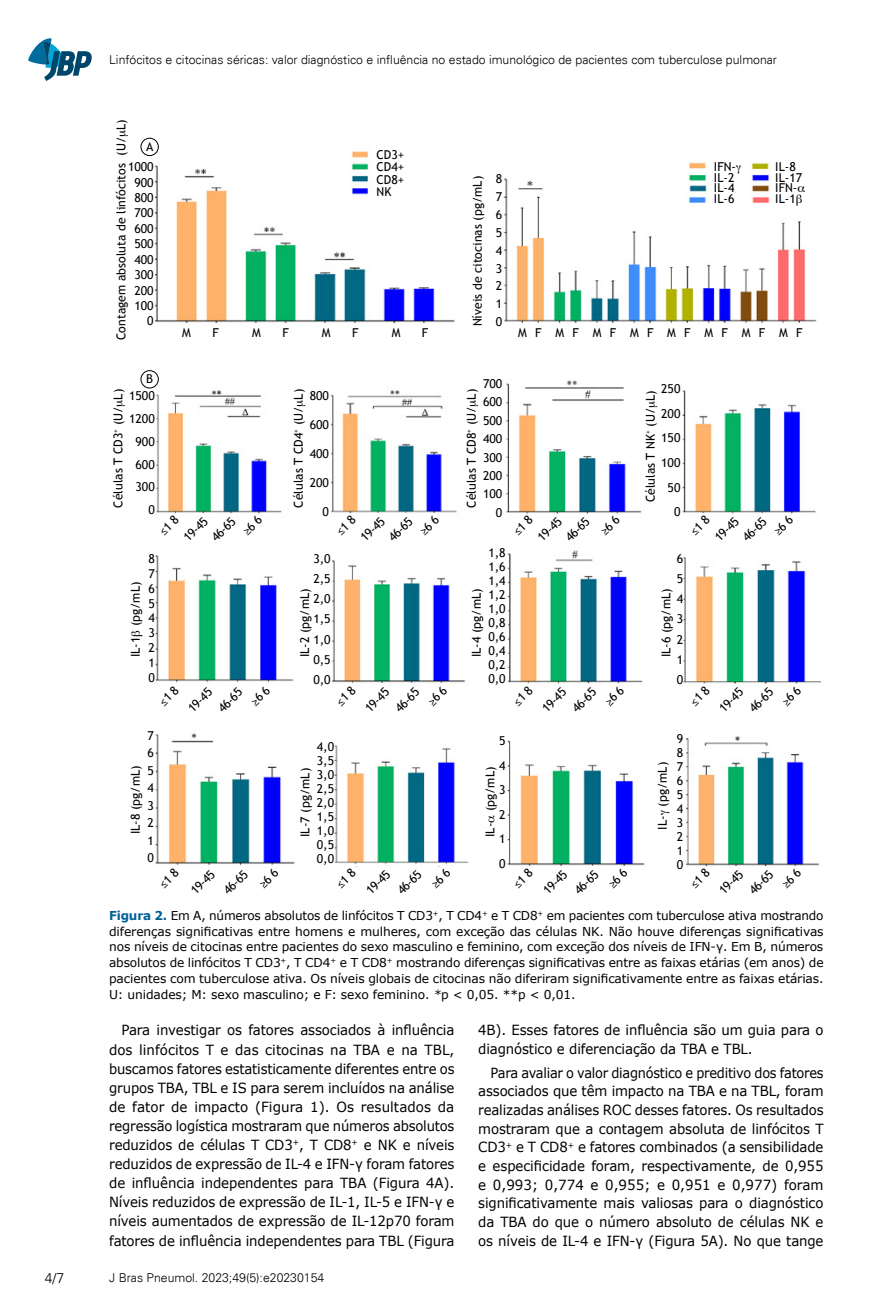
<style>
.page{position:relative;width:893px;height:1315px;background:#fff}
.page>*{position:absolute;margin:0;border:0;box-sizing:border-box;transform-origin:0 0}
.t1{font:14px/19.1px "Verdana";letter-spacing:-.01em;color:#000;text-align:justify;scale:.95 1}
.t2{font:14px/18.7px "Verdana";letter-spacing:-.01em;color:#000;text-align:justify;scale:.92 1}
.t3{font:300 14px "Univers";color:#000}
.t4{font:12.25px/14px "Trebuchet MS";color:#000}
.t5{font:12.25px/15.8px "Verdana";letter-spacing:-.01em;color:#000;text-align:justify}
.t6{font:300 12.25px "Univers";color:#000}
.t7{font:12.25px "Trebuchet MS";letter-spacing:.68em;color:#000}
.s1{font-weight:700;color:#01609a}
.s2{font-style:italic}
</style>
<div class="page">
<svg style="left:28px;top:38px;width:64px;height:43px"></svg>
<img style="left:140px;top:137px;width:681px;height:730px">
<div style="left:141px;top:138px;width:17px;height:18px;background:#fff;border-radius:50%"></div>
<div style="left:141px;top:138px;width:18px;height:18px;border:1px solid #000;border-radius:50%"></div>
<div style="left:141px;top:371px;width:17px;height:17px;background:#fff;border-radius:50%"></div>
<div style="left:141px;top:370px;width:18px;height:18px;border:1px solid #000;border-radius:50%"></div>
<svg style="left:297px;top:400px;width:8px;height:6px"></svg>
<svg style="left:470px;top:400px;width:8px;height:6px"></svg>
<svg style="left:649px;top:401px;width:8px;height:6px"></svg>
<svg style="left:489px;top:815px;width:6px;height:7px"></svg>
<svg style="left:661px;top:811px;width:9px;height:4px"></svg>
<svg style="left:736px;top:165px;width:5px;height:9px"></svg>
<svg style="left:797px;top:186px;width:8px;height:19px"></svg>
<svg style="left:601px;top:514px;width:19px;height:21px"></svg>
<p class="t6" style="left:109px;top:52px;width:669px">Linfócitos e citocinas séricas: valor diagnóstico e influência no estado imunológico de pacientes com tuberculose pulmonar</p>
<p class="t4" style="left:114px;top:340px;width:222px;rotate:-90deg">Contagem absoluta de linfócitos (U/ L)</p>
<p class="t4" style="left:146px;top:139px;width:9px">A</p>
<p class="t4" style="left:128px;top:159px;width:27px;line-height:15.4px;text-align:right">1000<br>900<br>800<br>700<br>600<br>500<br>400<br>300<br>200<br>100<br>0</p>
<p class="t4" style="left:377px;top:149px;width:29px;line-height:12.2px;text-align:justify">CD3+ CD4+ CD8+ NK</p>
<p class="t4" style="left:471px;top:326px;width:152px;rotate:-90deg">Níveis de citocinas (pg/mL)</p>
<p class="t4" style="left:496px;top:170px;width:8px;line-height:17.8px;text-align:justify">8<br>7<br>6<br>5<br>4<br>3<br>2<br>1<br>0</p>
<p class="t4" style="left:714px;top:162px;width:24px;line-height:10.5px">IFN-<br>IL-2<br>IL-4<br>IL-6</p>
<p class="t4" style="left:775px;top:162px;width:28px;line-height:10.5px">IL-8<br>IL-17<br>IFN-<br>IL-1</p>
<p class="t4" style="left:182px;top:326px;width:10px">M</p>
<p class="t4" style="left:213px;top:326px;width:8px">F</p>
<p class="t4" style="left:252px;top:326px;width:10px">M</p>
<p class="t4" style="left:282px;top:326px;width:8px">F</p>
<p class="t4" style="left:322px;top:326px;width:10px">M</p>
<p class="t4" style="left:352px;top:326px;width:8px">F</p>
<p class="t4" style="left:392px;top:326px;width:10px">M</p>
<p class="t4" style="left:422px;top:326px;width:8px">F</p>
<p class="t7" style="left:518px;top:326px;width:286px">MF MF MF MF MF MF MF MF</p>
<p class="t4" style="left:146px;top:372px;width:8px">B</p>
<p class="t4" style="left:483px;top:375px;width:21px;line-height:18.4px;text-align:right">700<br>600<br>500<br>400<br>300<br>200<br>100<br>0</p>
<p class="t4" style="left:661px;top:377px;width:21px;line-height:24.5px;text-align:right">250<br>200<br>150<br>100<br>50<br>0</p>
<p class="t4" style="left:111px;top:507px;width:120px;rotate:-90deg">Células T CD3<sup>+</sup> (U/ L)</p>
<p class="t4" style="left:291px;top:507px;width:120px;rotate:-90deg">Células T CD4<sup>+</sup> (U/ L)</p>
<p class="t4" style="left:465px;top:507px;width:120px;rotate:-90deg">Células T CD8<sup>+</sup> (U/ L)</p>
<p class="t4" style="left:643px;top:502px;width:114px;rotate:-90deg">Células T NK<sup>+</sup> (U/ L)</p>
<p class="t4" style="left:129px;top:385px;width:27px;line-height:22.8px;text-align:right">1500<br>1200<br>900<br>600<br>300<br>0</p>
<p class="t4" style="left:148px;top:551px;width:8px;line-height:14.9px;text-align:justify">8<br>7<br>6<br>5<br>4<br>3<br>2<br>1<br>0</p>
<p class="t4" style="left:310px;top:389px;width:21px">800</p>
<p class="t4" style="left:310px;top:418px;width:21px">600</p>
<p class="t4" style="left:310px;top:447px;width:21px">400</p>
<p class="t4" style="left:310px;top:476px;width:21px">200</p>
<p class="t4" style="left:323px;top:505px;width:8px">0</p>
<p class="t4" style="left:163px;top:516px;width:30px;line-height:21.7px;text-indent:-13px;rotate:-45deg">≤1 8<br>19-45</p>
<p class="t4" style="left:226px;top:514px;width:23px;line-height:17.5px;text-indent:-26px;rotate:-45deg">46-65<br>≥6 6</p>
<p class="t4" style="left:340px;top:516px;width:30px;line-height:21.7px;text-indent:-13px;rotate:-45deg">≤1 8<br>19-45</p>
<p class="t4" style="left:403px;top:514px;width:23px;line-height:17.5px;text-indent:-26px;rotate:-45deg">46-65<br>≥6 6</p>
<p class="t4" style="left:517px;top:516px;width:30px;line-height:21.7px;text-indent:-13px;rotate:-45deg">≤1 8<br>19-45</p>
<p class="t4" style="left:563px;top:534px;width:30px;rotate:-45deg">46-65</p>
<p class="t4" style="left:694px;top:516px;width:30px;line-height:21.7px;text-indent:-13px;rotate:-45deg">≤1 8<br>19-45</p>
<p class="t4" style="left:757px;top:514px;width:23px;line-height:17.5px;text-indent:-26px;rotate:-45deg">46-65<br>≥6 6</p>
<p class="t4" style="left:488px;top:546px;width:19px;text-align:justify">1,8<br>1,6<br>1,4<br>1,2<br>1,0<br>0,8<br>0,6<br>0,4<br>0,2<br>0,0</p>
<p class="t4" style="left:677px;top:549px;width:8px;line-height:20.1px;text-align:justify">6<br>5<br>4<br>3<br>2<br>1<br>0</p>
<p class="t4" style="left:313px;top:549px;width:19px;line-height:20.1px;text-align:justify">3,0<br>2,5<br>2,0<br>1,5<br>1,0<br>0,5<br>0,0</p>
<p class="t4" style="left:129px;top:657px;width:77px;rotate:-90deg">IL-1 (pg/mL)</p>
<p class="t4" style="left:298px;top:657px;width:70px;rotate:-90deg">IL-2 (pg/mL)</p>
<p class="t4" style="left:470px;top:657px;width:70px;rotate:-90deg">IL-4 (pg/mL)</p>
<p class="t4" style="left:659px;top:657px;width:70px;rotate:-90deg">IL-6 (pg/mL)</p>
<p class="t4" style="left:164px;top:684px;width:30px;line-height:24.8px;text-indent:-16px;rotate:-45deg">≤1 8<br>19-45</p>
<p class="t4" style="left:233px;top:684px;width:23px;line-height:18.6px;text-indent:-27px;rotate:-45deg">46-65<br>≥6 6</p>
<p class="t4" style="left:341px;top:684px;width:30px;line-height:24.8px;text-indent:-16px;rotate:-45deg">≤1 8<br>19-45</p>
<p class="t4" style="left:410px;top:684px;width:23px;line-height:18.6px;text-indent:-27px;rotate:-45deg">46-65<br>≥6 6</p>
<p class="t4" style="left:518px;top:684px;width:30px;line-height:24.8px;text-indent:-16px;rotate:-45deg">≤1 8<br>19-45</p>
<p class="t4" style="left:587px;top:684px;width:23px;line-height:18.6px;text-indent:-27px;rotate:-45deg">46-65<br>≥6 6</p>
<p class="t4" style="left:695px;top:684px;width:30px;line-height:24.8px;text-indent:-16px;rotate:-45deg">≤1 8<br>19-45</p>
<p class="t4" style="left:764px;top:684px;width:23px;line-height:18.6px;text-indent:-27px;rotate:-45deg">46-65<br>≥6 6</p>
<p class="t4" style="left:147px;top:727px;width:8px;line-height:17.5px;text-align:justify">7<br>6<br>5<br>4<br>3<br>2<br>1<br>0</p>
<p class="t4" style="left:677px;top:732px;width:8px;text-align:justify">9<br>8<br>7<br>6<br>5<br>4<br>3<br>2<br>1<br>0</p>
<p class="t4" style="left:499px;top:729px;width:8px;line-height:24.5px;text-align:justify">5<br>4<br>3<br>2<br>1<br>0</p>
<p class="t4" style="left:317px;top:740px;width:19px;text-align:justify">4,0<br>3,5<br>3,0<br>2,5<br>2,0<br>1,5<br>1,0<br>0,5<br>0,0</p>
<p class="t4" style="left:129px;top:834px;width:70px;rotate:-90deg">IL-8 (pg/mL)</p>
<p class="t4" style="left:298px;top:837px;width:70px;rotate:-90deg">IL-7 (pg/mL)</p>
<p class="t4" style="left:483px;top:837px;width:72px;rotate:-90deg">IL- (pg/mL)</p>
<p class="t4" style="left:656px;top:829px;width:69px;rotate:-90deg">IL- (pg/mL)</p>
<p class="t4" style="left:164px;top:864px;width:30px;line-height:26.8px;text-indent:-18px;rotate:-45deg">≤1 8<br>19-45</p>
<p class="t4" style="left:221px;top:887px;width:30px;rotate:-45deg">46-65</p>
<p class="t4" style="left:341px;top:865px;width:30px;line-height:25.7px;text-indent:-17px;rotate:-45deg">≤1 8<br>19-45</p>
<p class="t4" style="left:413px;top:865px;width:23px;line-height:19.2px;text-indent:-28px;rotate:-45deg">46-65<br>≥6 6</p>
<p class="t4" style="left:518px;top:865px;width:30px;line-height:25.7px;text-indent:-17px;rotate:-45deg">≤1 8<br>19-45</p>
<p class="t4" style="left:590px;top:865px;width:23px;line-height:19.2px;text-indent:-28px;rotate:-45deg">46-65<br>≥6 6</p>
<p class="t4" style="left:695px;top:866px;width:30px;line-height:24.8px;text-indent:-16px;rotate:-45deg">≤1 8<br>19-45</p>
<p class="t4" style="left:764px;top:866px;width:23px;line-height:18.6px;text-indent:-27px;rotate:-45deg">46-65<br>≥6 6</p>
<p class="t5" style="left:109px;top:907px;width:716px"><span class="s1">Figura 2.</span> Em A, números absolutos de linfócitos T CD3<sup>+</sup>, T CD4<sup>+</sup> e T CD8<sup>+</sup> em pacientes com tuberculose ativa mostrando diferenças significativas entre homens e mulheres, com exceção das células NK. Não houve diferenças significativas nos níveis de citocinas entre pacientes do sexo masculino e feminino, com exceção dos níveis de IFN-γ. Em B, números absolutos de linfócitos T CD3<sup>+</sup>, T CD4<sup>+</sup> e T CD8<sup>+</sup> mostrando diferenças significativas entre as faixas etárias (em anos) de pacientes com tuberculose ativa. Os níveis globais de citocinas não diferiram significativamente entre as faixas etárias.<br>U: unidades; M: sexo masculino; e F: sexo feminino. <span class="s2">*</span>p &lt; 0,05. **p &lt; 0,01.</p>
<p class="t1" style="left:109px;top:1021px;width:365px;text-indent:12px">Para investigar os fatores associados à influência dos linfócitos T e das citocinas na TBA e na TBL, buscamos fatores estatisticamente diferentes entre os grupos TBA, TBL e IS para serem incluídos na análise de fator de impacto (Figura 1). Os resultados da regressão logística mostraram que números absolutos reduzidos de células T CD3<sup>+</sup>, T CD8<sup>+</sup> e NK e níveis reduzidos de expressão de IL-4 e IFN-γ foram fatores de influência independentes para TBA (Figura 4A).<br>Níveis reduzidos de expressão de IL-1, IL-5 e IFN-γ e níveis aumentados de expressão de IL-12p70 foram fatores de influência independentes para TBL (Figura</p>
<p class="t1" style="left:478px;top:1021px;width:365px">4B). Esses fatores de influência são um guia para o diagnóstico e diferenciação da TBA e TBL.</p>
<p class="t2" style="left:478px;top:1063px;width:377px;text-indent:12px">Para avaliar o valor diagnóstico e preditivo dos fatores associados que têm impacto na TBA e na TBL, foram realizadas análises ROC desses fatores. Os resultados mostraram que a contagem absoluta de linfócitos T CD3<sup>+</sup> e T CD8<sup>+</sup> e fatores combinados (a sensibilidade e especificidade foram, respectivamente, de 0,955 e 0,993; 0,774 e 0,955; e 0,951 e 0,977) foram significativamente mais valiosas para o diagnóstico da TBA do que o número absoluto de células NK e os níveis de IL-4 e IFN-γ (Figura 5A). No que tange</p>
<p class="t3" style="left:45px;top:1269px;width:21px">4/7</p>
<p class="t6" style="left:109px;top:1270px;width:217px">J Bras Pneumol. 2023;49(5):e20230154</p>
</div>
